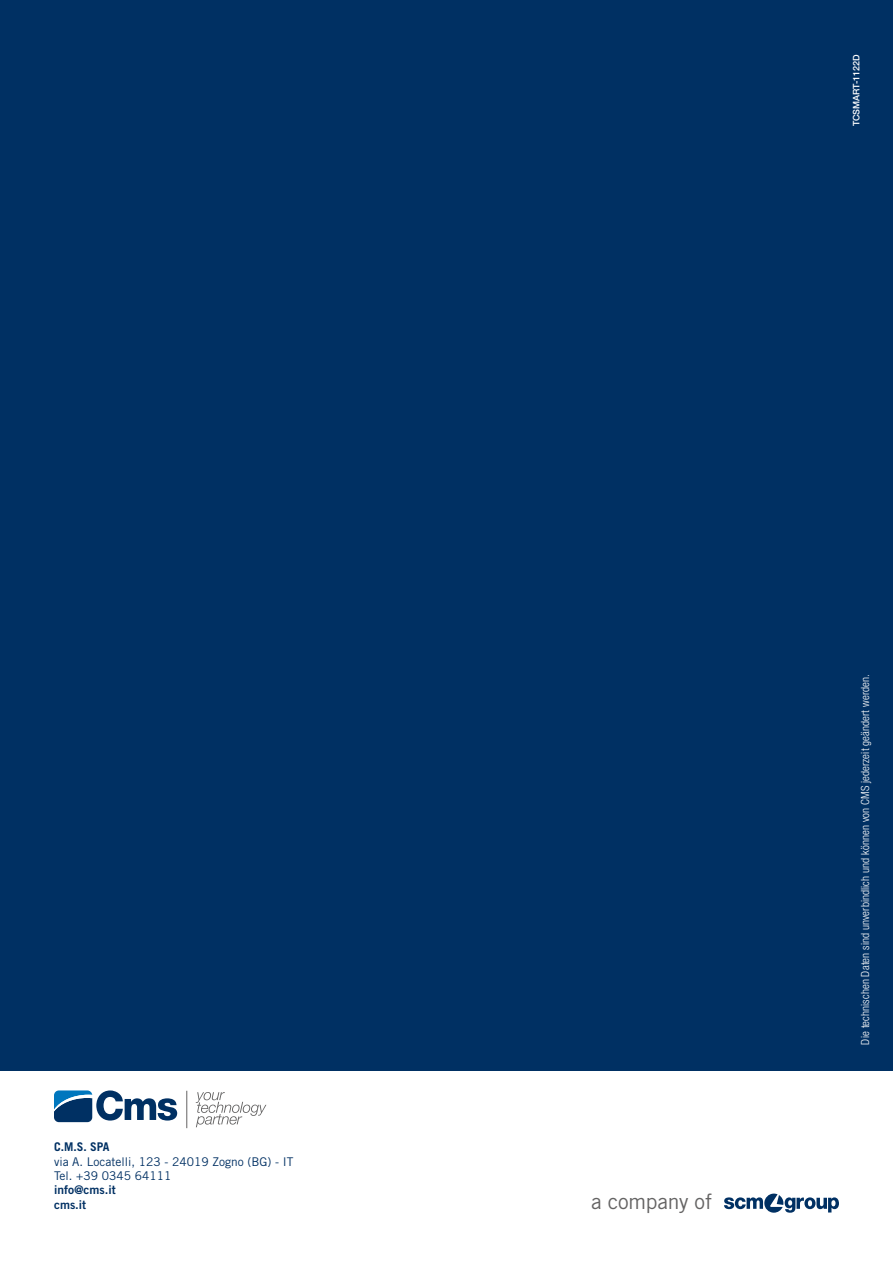
<style>
.page{position:relative;width:893px;height:1263px;background:#fff}
.page>*{position:absolute;margin:0;border:0;box-sizing:border-box;transform-origin:0 0}
.t1{font:21.15px "Trade Gothic LT Std";letter-spacing:-.01em;color:#646363}
.t2{font:12px/14.4px "Trade Gothic LT Std";color:#003063}
.t3{font:12px/14.4px "Trade Gothic LT Std Bd 2";color:#003063}
.t4{font:700 12px "Trade Gothic LT Std";color:#003063}
.t5{font:300 condensed 11.25px "Helvetica Neue LT Std";letter-spacing:.01em;color:#fff}
.t6{font:500 9px "Helvetica Neue LT Std";color:#fff}
</style>
<div class="page">
<div style="left:0;top:0;width:893px;height:1070px;background:#003063"></div>
<svg style="left:724px;top:1193px;width:115px;height:20px"></svg>
<svg style="left:196px;top:1092px;width:70px;height:35px"></svg>
<hr style="left:187px;top:1091px;width:1px;height:37px;background:#646363">
<svg style="left:54px;top:1090px;width:123px;height:32px"></svg>
<p class="t6" style="left:851px;top:126px;width:74px;rotate:-90deg">TCSMART-1122D</p>
<p class="t4" style="left:54px;top:1139px;width:57px">C.M.S. SPA</p>
<p class="t2" style="left:54px;top:1154px;width:241px">via A. Locatelli, 123 - 24019 Zogno (BG) - IT<br>Tel. +39 0345 64111</p>
<p class="t3" style="left:54px;top:1183px;width:63px">info@cms.it cms.it</p>
<h1 class="t1" style="left:591px;top:1188px;width:122px">a company of</h1>
<p class="t5" style="left:859px;top:1044px;width:372px;rotate:-90deg">Die technischen Daten sind unverbindlich und können von CMS jederzeit geändert werden.</p>
</div>
